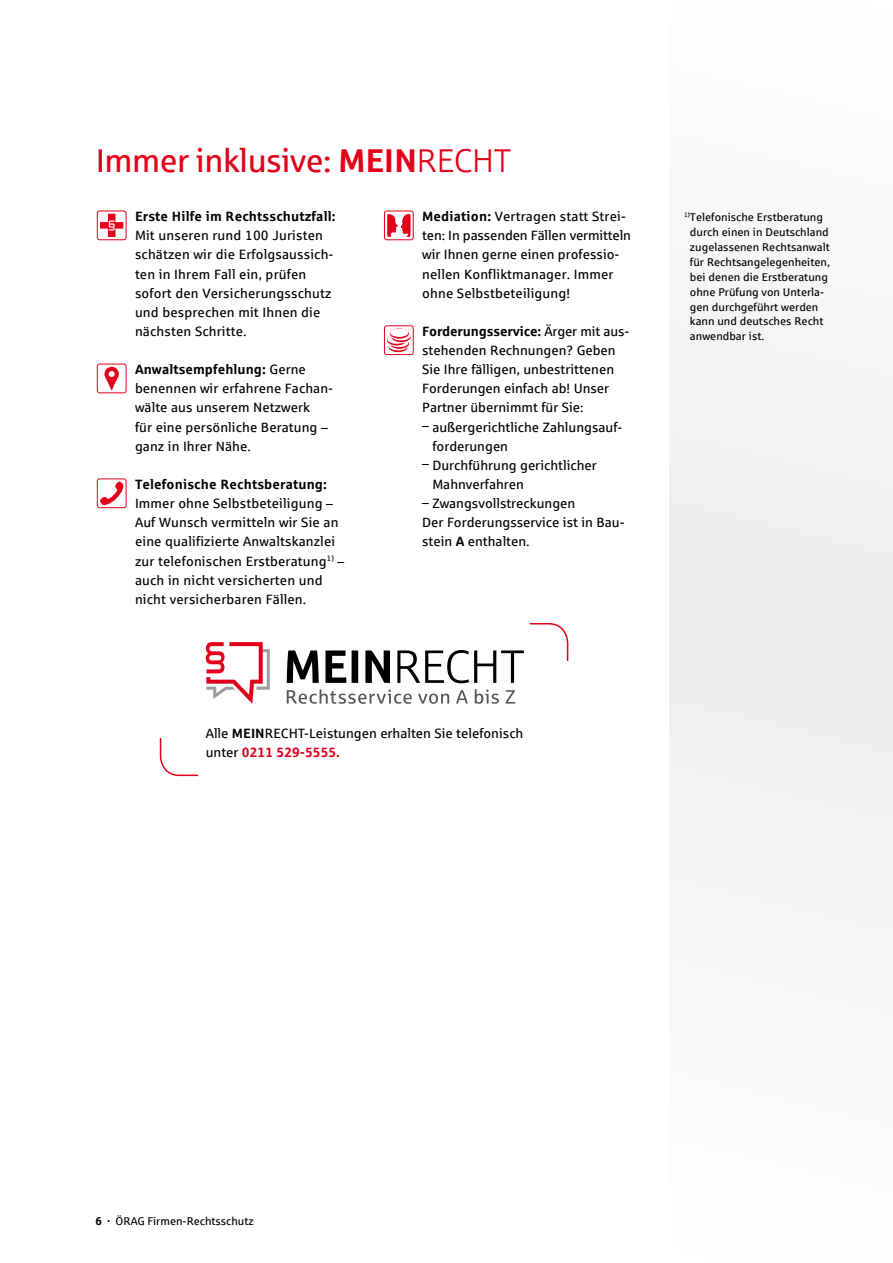
<style>
.page{position:relative;width:893px;height:1263px;background:#fff}
.page>*{position:absolute;margin:0;border:0;box-sizing:border-box;transform-origin:0 0}
.t1{font:33px "Sparkasse Rg";letter-spacing:-.015em;color:#e2001a}
.t2{font:13.5px/19.2px "Sparkasse Rg";letter-spacing:.005em;color:#000}
.t3{font:700 13.5px "Sparkasse Rg";letter-spacing:.01em;color:#000}
.t4{font:11.25px/14.9px "Sparkasse Rg";color:#000}
.t5{font:6.6px "Sparkasse Rg";color:#000}
.s1{font-weight:700}
.s2{font-family:"Sparkasse Lt"}
.s3{font-weight:700;color:#e2001a}
</style>
<div class="page">
<div style="left:670px;top:0;width:223px;height:1263px;background:#f5f5f6"></div>
<div style="left:97px;top:364px;width:30px;height:29px;background:#fff;border:1px solid #e2001a;border-radius:2px"></div>
<svg style="left:104px;top:367px;width:15px;height:23px"></svg>
<div style="left:97px;top:210px;width:30px;height:30px;background:#fff;border:1px solid #e2001a;border-radius:2px"></div>
<svg style="left:100px;top:214px;width:23px;height:23px"></svg>
<svg style="left:384px;top:210px;width:30px;height:30px"></svg>
<svg style="left:387px;top:214px;width:23px;height:23px"></svg>
<div style="left:384px;top:325px;width:30px;height:30px;background:#fff;border:1px solid #e2001a;border-radius:2px"></div>
<svg style="left:388px;top:341px;width:20px;height:12px"></svg>
<div style="left:388px;top:341px;width:20px;height:12px;border:1px solid #fff;border-radius:50%"></div>
<div style="left:389px;top:342px;width:18px;height:8px;background:#fdf4f5;border-radius:50%"></div>
<svg style="left:389px;top:338px;width:21px;height:11px"></svg>
<div style="left:389px;top:338px;width:21px;height:11px;border:1px solid #fff;border-radius:50%"></div>
<svg style="left:390px;top:339px;width:18px;height:8px"></svg>
<div style="left:386px;top:335px;width:21px;height:11px;border:1px solid #fff;border-radius:50%"></div>
<svg style="left:387px;top:335px;width:19px;height:9px"></svg>
<svg style="left:391px;top:331px;width:20px;height:12px"></svg>
<div style="left:391px;top:331px;width:20px;height:12px;border:1px solid #fff;border-radius:50%"></div>
<svg style="left:392px;top:332px;width:18px;height:8px"></svg>
<svg style="left:389px;top:328px;width:20px;height:11px"></svg>
<div style="left:389px;top:328px;width:21px;height:11px;border:1px solid #fff;border-radius:50%"></div>
<div style="left:390px;top:328px;width:18px;height:9px;background:#fff;border-radius:50%"></div>
<div style="left:97px;top:478px;width:30px;height:30px;background:#fff;border:1px solid #e2001a;border-radius:2px"></div>
<svg style="left:98px;top:480px;width:26px;height:26px"></svg>
<svg style="left:206px;top:642px;width:64px;height:62px"></svg>
<svg style="left:287px;top:689px;width:228px;height:15px"></svg>
<svg style="left:287px;top:650px;width:237px;height:33px"></svg>
<h1 class="t1" style="left:96px;top:140px;width:417px">Immer inklusive: <span class="s1">MEIN</span><span class="s2">RECHT</span></h1>
<p class="t3" style="left:135px;top:208px;width:202px">Erste Hilfe im Rechtsschutzfall:</p>
<p class="t2" style="left:135px;top:226px;width:200px">Mit unseren rund 100 Juristen schätzen wir die Erfolgsaussich&shy;ten in Ihrem Fall ein, prüfen sofort den Versicherungsschutz und besprechen mit Ihnen die nächsten Schritte.</p>
<p class="t2" style="left:135px;top:359px;width:200px"><span class="s1">Anwaltsempfehlung:</span> Gerne benennen wir erfahrene Fachan&shy;wälte aus unserem Netzwerk<br>für eine persönliche Beratung – ganz in Ihrer Nähe.</p>
<p class="t3" style="left:135px;top:476px;width:193px">Telefonische Rechtsberatung:</p>
<p class="t2" style="left:135px;top:493px;width:211px">Immer ohne Selbstbeteiligung – Auf Wunsch vermitteln wir Sie an eine qualifizierte Anwaltskanzlei zur telefonischen Erstberatung<sup>1)</sup> – auch in nicht versicherten und nicht versicherbaren Fällen.</p>
<p class="t2" style="left:422px;top:206px;width:210px"><span class="s1">Mediation:</span> Vertragen statt Strei&shy;ten: In passenden Fällen vermitteln wir Ihnen gerne einen professio&shy;nellen Konfliktmanager. Immer ohne Selbstbeteiligung!</p>
<p class="t2" style="left:422px;top:321px;width:209px"><span class="s1">Forderungsservice:</span> Ärger mit aus&shy;stehenden Rechnungen? Geben<br>Sie Ihre fälligen, unbestrittenen<br>Forderungen einfach ab! Unser<br>Partner übernimmt für Sie:</p>
<p class="t2" style="left:432px;top:417px;width:192px;text-indent:-10px">– außergerichtliche Zahlungsauf&shy;forderungen</p>
<p class="t2" style="left:432px;top:455px;width:166px;text-indent:-10px">– Durchführung gerichtlicher<br>Mahnverfahren</p>
<p class="t2" style="left:422px;top:493px;width:204px">– Zwangsvollstreckungen<br>Der Forderungsservice ist in Bau&shy;stein <span class="s1">A</span> enthalten.</p>
<p class="t2" style="left:206px;top:723px;width:319px">Alle <span class="s1">MEIN</span>RECHT-Leistungen erhalten Sie telefonisch unter <span class="s3">0211 529-5555.</span></p>
<p class="t5" style="left:684px;top:211px;width:7px">1)</p>
<p class="t4" style="left:690px;top:210px;width:141px">Telefonische Erstberatung durch einen in Deutschland zugelassenen Rechtsanwalt für Rechtsangelegenheiten, bei denen die Erstberatung ohne Prüfung von Unterla&shy;gen durchgeführt werden kann und deutsches Recht anwendbar ist.</p>
<p class="t4" style="left:96px;top:1213px;width:160px"><span class="s1">6 ·</span> ÖRAG Firmen-Rechtsschutz</p>
</div>
